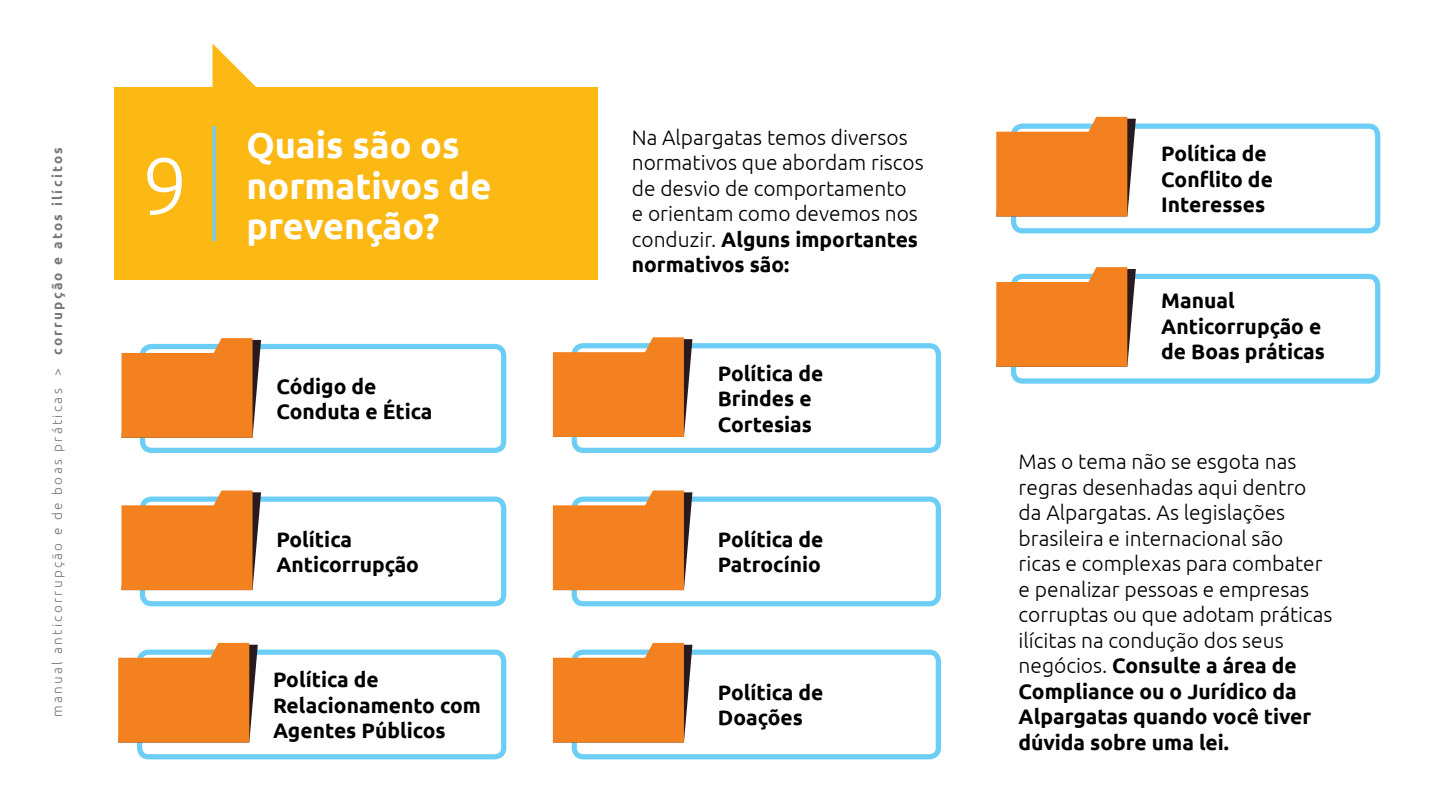
<style>
.page{position:relative;width:1440px;height:810px;background:#fff}
.page>*{position:absolute;margin:0;border:0;box-sizing:border-box;transform-origin:0 0}
.t1{font:300 81px "Ubuntu";color:#fff}
.t2{font:700 36px/40.5px "Ubuntu";color:#fff}
.t3{font:300 21px/25.5px "Ubuntu";color:#000}
.t4{font:700 21px/25.5px "Ubuntu";color:#000}
.t5{font:300 13.5px "Ubuntu";letter-spacing:.17em;color:#77787b}
.s1{font-weight:700}
</style>
<div class="page">
<div style="left:140px;top:344px;width:366px;height:109px;border:5px solid #6dcef5;border-radius:9px"></div>
<div style="left:572px;top:343px;width:369px;height:110px;border:5px solid #6dcef5;border-radius:9px"></div>
<div style="left:1011px;top:274px;width:369px;height:110px;border:5px solid #6dcef5;border-radius:9px"></div>
<div style="left:1011px;top:124px;width:369px;height:109px;border:5px solid #6dcef5;border-radius:9px"></div>
<div style="left:572px;top:497px;width:369px;height:109px;border:5px solid #6dcef5;border-radius:9px"></div>
<div style="left:572px;top:650px;width:369px;height:109px;border:5px solid #6dcef5;border-radius:9px"></div>
<div style="left:137px;top:650px;width:369px;height:109px;border:5px solid #6dcef5;border-radius:9px"></div>
<div style="left:140px;top:497px;width:366px;height:109px;border:5px solid #6dcef5;border-radius:9px"></div>
<div style="left:114px;top:87px;width:484px;height:193px;background:#fcb813"></div>
<svg style="left:213px;top:44px;width:43px;height:82px"></svg>
<hr style="left:213px;top:126px;width:3px;height:115px;background:#6dcef5">
<svg style="left:122px;top:338px;width:139px;height:100px;background:#ea8d3d"></svg>
<svg style="left:553px;top:337px;width:139px;height:100px;background:#eb8d3d"></svg>
<svg style="left:996px;top:117px;width:140px;height:99px;background:#ea8d3d"></svg>
<svg style="left:118px;top:643px;width:140px;height:99px;background:#eb8d3e"></svg>
<svg style="left:553px;top:643px;width:139px;height:99px;background:#eb8c3c"></svg>
<svg style="left:122px;top:491px;width:139px;height:99px;background:#ea8c3c"></svg>
<svg style="left:553px;top:491px;width:139px;height:99px;background:#ea8c3c"></svg>
<svg style="left:996px;top:267px;width:140px;height:100px;background:#ea8d3e"></svg>
<p class="t5" style="left:49px;top:717px;width:572px;rotate:-90deg">manual anticorrupção e de boas práticas &gt; <span class="s1">corrupção e atos ilícitos</span></p>
<h1 class="t1" style="left:142px;top:137px;width:47px">9</h1>
<h2 class="t2" style="left:246px;top:125px;width:247px">Quais são os normativos de prevenção?</h2>
<p class="t4" style="left:276px;top:373px;width:158px">Código de<br>Conduta e Ética</p>
<p class="t3" style="left:632px;top:124px;width:294px">Na Alpargatas temos diversos normativos que abordam riscos de desvio de comportamento<br>e orientam como devemos nos conduzir. <span class="s1">Alguns importantes normativos são:</span></p>
<p class="t4" style="left:718px;top:360px;width:107px">Política de<br>Brindes e<br>Cortesias</p>
<p class="t4" style="left:276px;top:526px;width:144px">Política<br>Anticorrupção</p>
<p class="t4" style="left:718px;top:526px;width:107px">Política de<br>Patrocínio</p>
<p class="t4" style="left:273px;top:667px;width:209px">Política de<br>Relacionamento com<br>Agentes Públicos</p>
<p class="t4" style="left:718px;top:679px;width:107px">Política de<br>Doações</p>
<p class="t4" style="left:1161px;top:141px;width:113px">Política de<br>Conflito de<br>Interesses</p>
<p class="t4" style="left:1161px;top:288px;width:165px">Manual<br>Anticorrupção e de Boas práticas</p>
<p class="t3" style="left:1019px;top:449px;width:315px">Mas o tema não se esgota nas regras desenhadas aqui dentro da Alpargatas. As legislações brasileira e internacional são<br>ricas e complexas para combater e penalizar pessoas e empresas corruptas ou que adotam práticas ilícitas na condução dos seus negócios. <span class="s1">Consulte a área de<br>Compliance ou o Jurídico da<br>Alpargatas quando você tiver dúvida sobre uma lei.</span></p>
</div>
